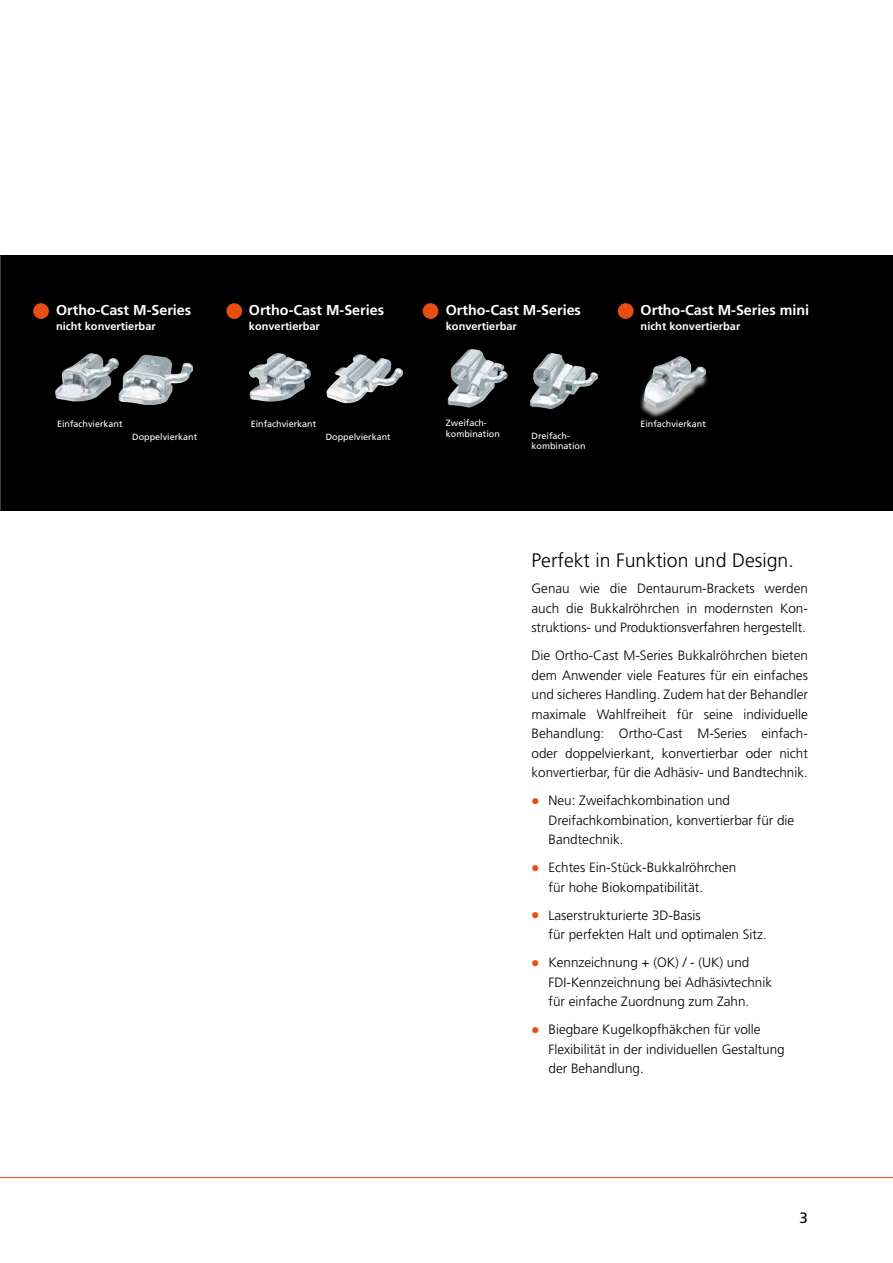
<style>
.page{position:relative;width:893px;height:1263px;background:#fff}
.page>*{position:absolute;margin:0;border:0;box-sizing:border-box;transform-origin:0 0}
.t1{font:300 19.5px "Frutiger LT Std";color:#000}
.t2{font:15px "Frutiger LT Std";color:#000}
.t3{font:700 14.25px "Frutiger LT Std";color:#fff}
.t4{font:300 13.5px/19.5px "Frutiger LT Std";color:#000}
.t5{font:700 10.95px "Frutiger LT Std";color:#fff}
.t6{font:9px/10.8px "Frutiger LT Std";color:#fff}
.s1{color:#e84e10}
</style>
<div class="page">
<div style="left:0;top:255px;width:893px;height:255px;background:#000"></div>
<div style="left:33px;top:303px;width:16px;height:16px;background:#e84e10;border-radius:50%"></div>
<div style="left:226px;top:303px;width:16px;height:16px;background:#e84e10;border-radius:50%"></div>
<div style="left:423px;top:303px;width:15px;height:16px;background:#e84e10;border-radius:50%"></div>
<div style="left:618px;top:303px;width:16px;height:16px;background:#e84e10;border-radius:50%"></div>
<div style="left:640px;top:361px;width:69px;height:58px;background:#fff;opacity:.75"></div>
<img style="left:644px;top:357px;width:61px;height:51px">
<img style="left:55px;top:354px;width:137px;height:51px">
<img style="left:249px;top:353px;width:62px;height:49px">
<img style="left:530px;top:353px;width:68px;height:56px">
<img style="left:326px;top:354px;width:78px;height:50px">
<img style="left:447px;top:349px;width:61px;height:59px">
<hr style="left:0;top:1177px;width:893px;height:1px;background:#e84e10">
<p class="t3" style="left:56px;top:302px;width:137px">Ortho-Cast M-Series</p>
<p class="t5" style="left:56px;top:320px;width:101px">nicht konvertierbar</p>
<p class="t3" style="left:249px;top:302px;width:137px">Ortho-Cast M-Series</p>
<p class="t5" style="left:249px;top:320px;width:72px">konvertierbar</p>
<p class="t3" style="left:446px;top:302px;width:137px">Ortho-Cast M-Series</p>
<p class="t5" style="left:446px;top:320px;width:72px">konvertierbar</p>
<p class="t3" style="left:641px;top:302px;width:170px">Ortho-Cast M-Series mini</p>
<p class="t5" style="left:641px;top:320px;width:101px">nicht konvertierbar</p>
<p class="t6" style="left:57px;top:418px;width:67px">Einfachvierkant</p>
<p class="t6" style="left:132px;top:431px;width:67px">Doppelvierkant</p>
<p class="t6" style="left:251px;top:418px;width:67px">Einfachvierkant</p>
<p class="t6" style="left:446px;top:418px;width:56px">Zweifach&shy;kombination</p>
<p class="t6" style="left:326px;top:431px;width:67px">Doppelvierkant</p>
<p class="t6" style="left:531px;top:430px;width:56px">Dreifach&shy;kombination</p>
<p class="t6" style="left:640px;top:418px;width:67px">Einfachvierkant</p>
<h1 class="t1" style="left:531px;top:550px;width:264px">Perfekt in Funktion und Design.</h1>
<p class="t4" style="left:531px;top:579px;width:278px;text-align:justify">Genau wie die Dentaurum-Brackets werden auch die Bukkalröhrchen in modernsten Kon&shy;struktions- und Produktionsverfahren hergestellt.</p>
<p class="t4" style="left:531px;top:646px;width:278px;text-align:justify">Die Ortho-Cast M-Series Bukkalröhrchen bieten dem Anwender viele Features für ein einfaches und sicheres Handling. Zudem hat der Behandler maximale Wahlfreiheit für seine individuelle Behandlung: Ortho-Cast M-Series einfach&shy;oder doppelvierkant, konvertierbar oder nicht konvertierbar, für die Adhäsiv- und Bandtechnik.</p>
<p class="t4" style="left:549px;top:791px;width:247px;text-indent:-17px"><span class="s1">●</span> Neu: Zweifachkombination und<br>Dreifachkombination, konvertierbar für die<br>Bandtechnik.</p>
<p class="t4" style="left:549px;top:858px;width:189px;text-indent:-17px"><span class="s1">●</span> Echtes Ein-Stück-Bukkalröhrchen für hohe Biokompatibilität.</p>
<p class="t4" style="left:549px;top:906px;width:220px;text-indent:-17px"><span class="s1">●</span> Laserstrukturierte 3D-Basis<br>für perfekten Halt und optimalen Sitz.</p>
<p class="t4" style="left:549px;top:953px;width:225px;text-indent:-17px"><span class="s1">●</span> Kennzeichnung + (OK) / - (UK) und<br>FDI-Kennzeichnung bei Adhäsivtechnik für einfache Zuordnung zum Zahn.</p>
<p class="t4" style="left:549px;top:1020px;width:238px;text-indent:-17px"><span class="s1">●</span> Biegbare Kugelkopfhäkchen für volle<br>Flexibilität in der individuellen Gestaltung der Behandlung.</p>
<p class="t2" style="left:800px;top:1209px;width:10px">3</p>
</div>
